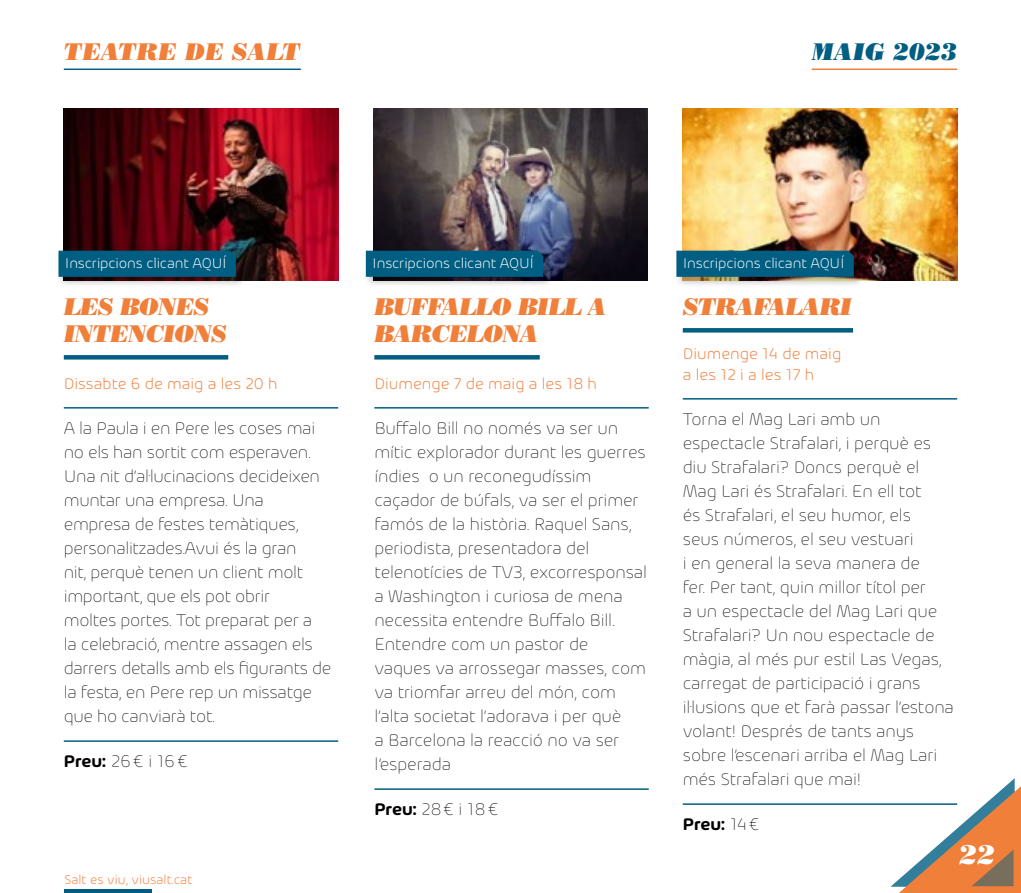
<style>
.page{position:relative;width:1021px;height:893px;background:#fff}
.page>*{position:absolute;margin:0;border:0;box-sizing:border-box;transform-origin:0 0}
.t1{font:italic 27px "Bodoni Poster";color:#fff}
.ACTIVITAT_TITOL{font:italic 24px/27px "Bodoni Poster";letter-spacing:-.04em;color:#f07f3a}
.equipament{font:italic 24px "Bodoni Poster";color:#f07f3a}
.t2{font:italic 24px "Bodoni Poster";color:#005e82}
.DESCRIPCIO{font:200 18px/24px "Arlon";letter-spacing:-.01em;color:#000}
.DESCRIPCIO-2{font:600 18px "Arlon";color:#000}
.Horari_bo{font:300 16.5px/21px "Arlon";color:#f07f3a}
.t3{font:300 15px "Arlon";letter-spacing:-.01em;color:#fff}
.t4{font:300 13.5px "Arlon";color:#f07f3a}
.s1{font-weight:600}
.s2{font-weight:200}
</style>
<div class="page">
<svg style="left:890px;top:778px;width:130px;height:115px"></svg>
<hr style="left:811px;top:69px;width:146px;height:1px;background:#f07f3a">
<hr style="left:64px;top:890px;width:88px;height:3px;background:#005e82">
<img style="left:64px;top:108px;width:274px;height:173px">
<div style="left:64px;top:355px;width:164px;height:5px;background:#005e82"></div>
<hr style="left:64px;top:407px;width:274px;height:2px;background:#005e82">
<hr style="left:64px;top:740px;width:274px;height:2px;background:#005e82">
<hr style="left:64px;top:69px;width:237px;height:1px;background:#005e82">
<div style="left:374px;top:355px;width:165px;height:5px;background:#005e82"></div>
<hr style="left:374px;top:407px;width:274px;height:2px;background:#005e82">
<hr style="left:374px;top:788px;width:274px;height:2px;background:#005e82">
<img style="left:373px;top:108px;width:274px;height:173px">
<div style="left:682px;top:328px;width:171px;height:5px;background:#005e82"></div>
<hr style="left:682px;top:398px;width:275px;height:2px;background:#005e82">
<hr style="left:682px;top:803px;width:275px;height:2px;background:#005e82">
<img style="left:682px;top:108px;width:275px;height:173px">
<div style="left:57px;top:249px;width:189px;height:38px;background:#000;opacity:.24"></div>
<div style="left:58px;top:251px;width:178px;height:26px;background:#005e82"></div>
<div style="left:364px;top:249px;width:189px;height:38px;background:#000;opacity:.24"></div>
<div style="left:366px;top:251px;width:177px;height:26px;background:#005e82"></div>
<div style="left:675px;top:249px;width:189px;height:38px;background:#000;opacity:.24"></div>
<div style="left:676px;top:251px;width:177px;height:26px;background:#005e82"></div>
<p class="equipament" style="left:64px;top:37px;width:238px">TEATRE DE SALT</p>
<h2 class="t2" style="left:811px;top:37px;width:147px">MAIG 2023</h2>
<p class="t3" style="left:65px;top:252px;width:163px">Inscripcions clicant AQUÍ</p>
<p class="t3" style="left:372px;top:252px;width:163px">Inscripcions clicant AQUÍ</p>
<p class="t3" style="left:682px;top:252px;width:163px">Inscripcions clicant AQUÍ</p>
<p class="ACTIVITAT_TITOL" style="left:64px;top:293px;width:165px">LES BONES<br>INTENCIONS</p>
<p class="Horari_bo" style="left:64px;top:372px;width:215px">Dissabte 6 de maig a les 20 h</p>
<p class="DESCRIPCIO" style="left:64px;top:415px;width:269px">A la Paula i en Pere les coses mai no els han sortit com esperaven.<br>Una nit d’al·lucinacions decideixen muntar una empresa. Una empresa de festes temàtiques, personalitzades.Avui és la gran<br>nit, perquè tenen un client molt important, que els pot obrir<br>moltes portes. Tot preparat per a<br>la celebració, mentre assagen els darrers detalls amb els figurants de la festa, en Pere rep un missatge que ho canviarà tot.</p>
<p class="DESCRIPCIO" style="left:64px;top:748px;width:126px"><span class="s1">Preu:</span> 26€ i 16€</p>
<p class="t4" style="left:64px;top:870px;width:129px">Salt es viu, viusalt.cat</p>
<p class="ACTIVITAT_TITOL" style="left:374px;top:293px;width:234px">BUFFALLO BILL A<br>BARCELONA</p>
<p class="Horari_bo" style="left:374px;top:372px;width:224px">Diumenge 7 de maig a les 18 h</p>
<p class="DESCRIPCIO" style="left:374px;top:415px;width:274px">Buffalo Bill no només va ser un mític explorador durant les guerres índies o un reconegudíssim caçador de búfals, va ser el primer famós de la història. Raquel Sans, periodista, presentadora del telenotícies de TV3, excorresponsal a Washington i curiosa de mena necessita entendre Buffalo Bill.<br>Entendre com un pastor de vaques va arrossegar masses, com va triomfar arreu del món, com l’alta societat l’adorava i per què<br>a Barcelona la reacció no va ser l’esperada</p>
<p class="DESCRIPCIO" style="left:374px;top:796px;width:126px"><span class="s1">Preu:</span> 28€ i 18€</p>
<p class="ACTIVITAT_TITOL" style="left:682px;top:293px;width:171px">STRAFALARI</p>
<p class="Horari_bo" style="left:682px;top:342px;width:160px">Diumenge 14 de maig a les 12 i a les 17 h</p>
<p class="DESCRIPCIO" style="left:682px;top:406px;width:273px">Torna el Mag Lari amb un espectacle Strafalari, i perquè es diu Strafalari? Doncs perquè el<br>Mag Lari és Strafalari. En ell tot<br>és Strafalari, el seu humor, els<br>seus números, el seu vestuari<br>i en general la seva manera de<br>fer. Per tant, quin millor títol per<br>a un espectacle del Mag Lari que<br>Strafalari? Un nou espectacle de màgia, al més pur estil Las Vegas, carregat de participació i grans il·lusions que et farà passar l’estona volant! Després de tants anys sobre l’escenari arriba el Mag Lari més Strafalari que mai!</p>
<p class="DESCRIPCIO-2" style="left:682px;top:811px;width:78px">Preu: <span class="s2">14€</span></p>
<h1 class="t1" style="left:959px;top:838px;width:38px">22</h1>
</div>
